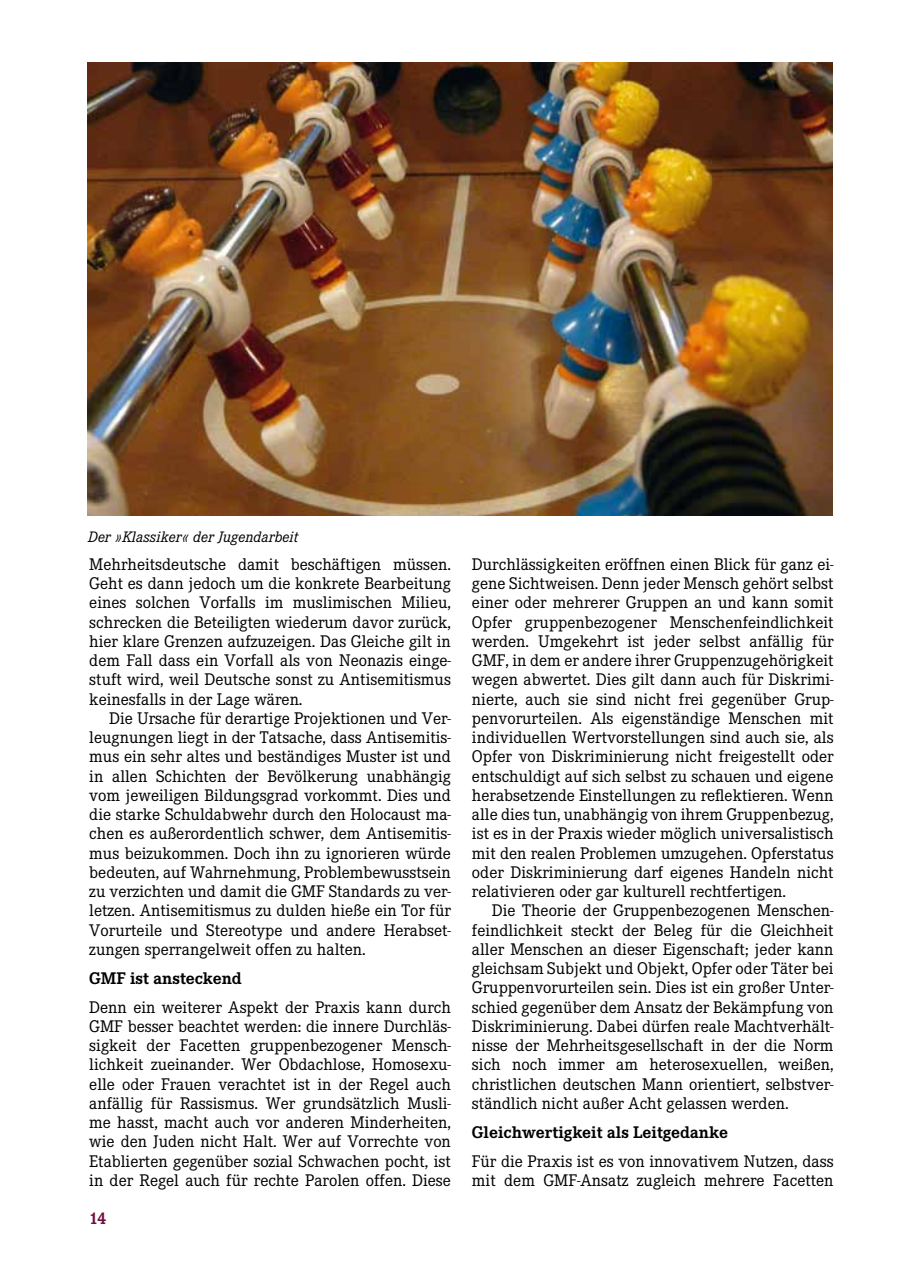
<style>
.page{position:relative;width:918px;height:1265px;background:#fff}
.page>*{position:absolute;margin:0;border:0;box-sizing:border-box;transform-origin:0 0}
.t1{font:17.5px/19.2px "Corporate E";color:#000;text-align:justify}
.t2{font:700 17.5px "Corporate E";color:#000}
.t3{font:700 17.5px "Corporate E";color:#740f40}
.t4{font:italic 15.75px "Corporate E";color:#000}
</style>
<div class="page">
<img style="left:88px;top:62px;width:744px;height:454px">
<p class="t4" style="left:88px;top:529px;width:212px">Der »Klassiker« der Jugendarbeit</p>
<p class="t1" style="left:89px;top:555px;width:363px">Mehrheitsdeutsche damit beschäftigen müssen.<br>Geht es dann jedoch um die konkrete Bearbeitung eines solchen Vorfalls im muslimischen Milieu, schrecken die Beteiligten wiederum davor zurück, hier klare Grenzen aufzuzeigen. Das Gleiche gilt in dem Fall dass ein Vorfall als von Neonazis einge&shy;stuft wird, weil Deutsche sonst zu Antisemitismus keinesfalls in der Lage wären.</p>
<p class="t1" style="left:89px;top:709px;width:363px;text-indent:20px">Die Ursache für derartige Projektionen und Ver&shy;leugnungen liegt in der Tatsache, dass Antisemitis&shy;mus ein sehr altes und beständiges Muster ist und in allen Schichten der Bevölkerung unabhängig vom jeweiligen Bildungsgrad vorkommt. Dies und die starke Schuldabwehr durch den Holocaust ma&shy;chen es außerordentlich schwer, dem Antisemitis&shy;mus beizukommen. Doch ihn zu ignorieren würde bedeuten, auf Wahrnehmung, Problembewusstsein zu verzichten und damit die GMF Standards zu ver&shy;letzen. Antisemitismus zu dulden hieße ein Tor für Vorurteile und Stereotype und andere Herabset&shy;zungen sperrangelweit offen zu halten.</p>
<p class="t2" style="left:89px;top:968px;width:154px">GMF ist ansteckend</p>
<p class="t1" style="left:89px;top:998px;width:363px">Denn ein weiterer Aspekt der Praxis kann durch GMF besser beachtet werden: die innere Durchläs&shy;sigkeit der Facetten gruppenbezogener Mensch&shy;lichkeit zueinander. Wer Obdachlose, Homosexu&shy;elle oder Frauen verachtet ist in der Regel auch anfällig für Rassismus. Wer grundsätzlich Musli&shy;me hasst, macht auch vor anderen Minderheiten, wie den Juden nicht Halt. Wer auf Vorrechte von Etablierten gegenüber sozial Schwachen pocht, ist in der Regel auch für rechte Parolen offen. Diese</p>
<p class="t3" style="left:89px;top:1209px;width:19px">14</p>
<p class="t1" style="left:472px;top:555px;width:363px">Durchlässigkeiten eröffnen einen Blick für ganz ei&shy;gene Sichtweisen. Denn jeder Mensch gehört selbst einer oder mehrerer Gruppen an und kann somit Opfer gruppenbezogener Menschenfeindlichkeit werden. Umgekehrt ist jeder selbst anfällig für GMF, in dem er andere ihrer Gruppenzugehörigkeit wegen abwertet. Dies gilt dann auch für Diskrimi&shy;nierte, auch sie sind nicht frei gegenüber Grup&shy;penvorurteilen. Als eigenständige Menschen mit individuellen Wertvorstellungen sind auch sie, als Opfer von Diskriminierung nicht freigestellt oder entschuldigt auf sich selbst zu schauen und eigene herabsetzende Einstellungen zu reflektieren. Wenn alle dies tun, unabhängig von ihrem Gruppenbezug, ist es in der Praxis wieder möglich universalistisch mit den realen Problemen umzugehen. Opferstatus oder Diskriminierung darf eigenes Handeln nicht relativieren oder gar kulturell rechtfertigen.</p>
<p class="t1" style="left:472px;top:901px;width:363px;text-indent:20px">Die Theorie der Gruppenbezogenen Menschen&shy;feindlichkeit steckt der Beleg für die Gleichheit aller Menschen an dieser Eigenschaft; jeder kann gleichsam Subjekt und Objekt, Opfer oder Täter bei Gruppenvorurteilen sein. Dies ist ein großer Unter&shy;schied gegenüber dem Ansatz der Bekämpfung von Diskriminierung. Dabei dürfen reale Machtverhält&shy;nisse der Mehrheitsgesellschaft in der die Norm sich noch immer am heterosexuellen, weißen, christlichen deutschen Mann orientiert, selbstver&shy;ständlich nicht außer Acht gelassen werden.</p>
<p class="t2" style="left:472px;top:1122px;width:257px">Gleichwertigkeit als Leitgedanke</p>
<p class="t1" style="left:472px;top:1152px;width:363px">Für die Praxis ist es von innovativem Nutzen, dass mit dem GMF-Ansatz zugleich mehrere Facetten</p>
</div>
